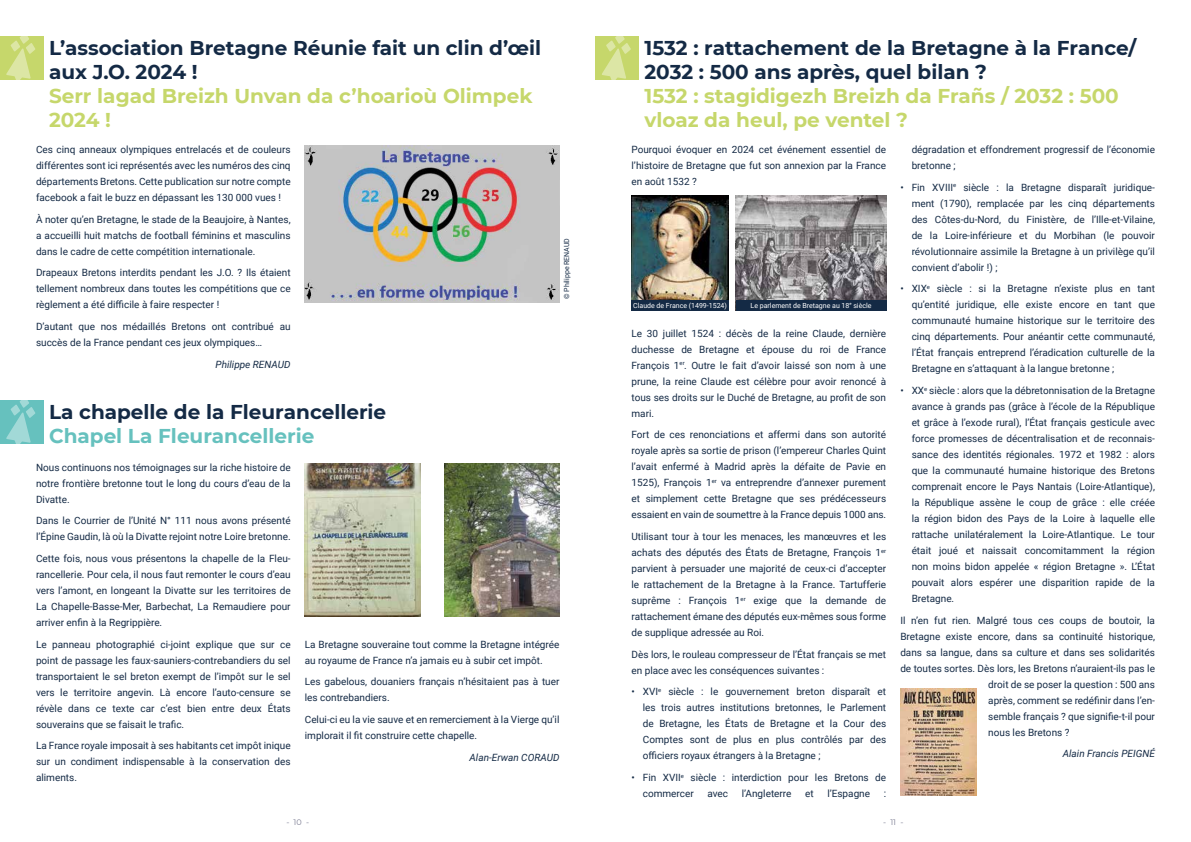
<style>
.page{position:relative;width:1191px;height:842px;background:#fff}
.page>*{position:absolute;margin:0;border:0;box-sizing:border-box;transform-origin:0 0}
.t1{font:700 20px/24px "Montserrat";color:#142a45}
.t2{font:700 20px/24px "Montserrat";color:#c6d76b}
.t3{font:700 20px "Montserrat";color:#66c1be}
.t4{font:10px/16px "Roboto";color:#142a45;text-align:justify}
.t5{font:italic 10px "Roboto";color:#142a45}
.t6{font:8px "Montserrat";color:#7a7b91}
.t7{font:7px "Roboto";color:#fff}
.t8{font:7px "Roboto";color:#142a45}
</style>
<div class="page">
<div style="left:0;top:36px;width:43px;height:43px;background:#c6d76b"></div>
<div style="left:0;top:400px;width:43px;height:43px;background:#66c1be"></div>
<svg style="left:6px;top:36px;width:29px;height:44px"></svg>
<svg style="left:6px;top:400px;width:29px;height:44px"></svg>
<div style="left:595px;top:36px;width:44px;height:43px;background:#c6d76b"></div>
<svg style="left:601px;top:36px;width:30px;height:44px"></svg>
<img style="left:305px;top:146px;width:254px;height:156px">
<img style="left:631px;top:196px;width:97px;height:104px">
<img style="left:736px;top:196px;width:150px;height:104px">
<img style="left:900px;top:688px;width:77px;height:108px">
<img style="left:305px;top:463px;width:115px;height:154px">
<img style="left:444px;top:463px;width:115px;height:154px">
<div style="left:631px;top:300px;width:97px;height:10px;background:#142a45"></div>
<div style="left:736px;top:300px;width:150px;height:10px;background:#142a45"></div>
<h1 class="t1" style="left:49px;top:35px;width:493px">L’association Bretagne Réunie fait un clin d’œil aux J.O. 2024 !</h1>
<h1 class="t2" style="left:49px;top:83px;width:485px">Serr lagad Breizh Unvan da c’hoarioù Olimpek<br>2024 !</h1>
<p class="t4" style="left:36px;top:141px;width:256px">Ces cinq anneaux olympiques entrelacés et de couleurs différentes sont ici représentés avec les numéros des cinq départements Bretons. Cette publication sur notre compte facebook a fait le buzz en dépassant les 130 000 vues !</p>
<p class="t4" style="left:36px;top:211px;width:256px">À noter qu’en Bretagne, le stade de la Beaujoire, à Nantes, a accueilli huit matchs de football féminins et masculins dans le cadre de cette compétition internationale.</p>
<p class="t4" style="left:36px;top:264px;width:256px">Drapeaux Bretons interdits pendant les J.O. ? Ils étaient tellement nombreux dans toutes les compétitions que ce règlement a été difficile à faire respecter !</p>
<p class="t4" style="left:36px;top:318px;width:256px">D’autant que nos médaillés Bretons ont contribué au succès de la France pendant ces jeux olympiques…</p>
<p class="t5" style="left:215px;top:357px;width:77px">Philippe RENAUD</p>
<h1 class="t1" style="left:49px;top:399px;width:339px">La chapelle de la Fleurancellerie</h1>
<h1 class="t3" style="left:49px;top:422px;width:267px">Chapel La Fleurancellerie</h1>
<p class="t8" style="left:562px;top:299px;width:62px;rotate:-90deg">© Philippe RENAUD</p>
<p class="t4" style="left:36px;top:459px;width:256px">Nous continuons nos témoignages sur la riche histoire de notre frontière bretonne tout le long du cours d’eau de la Divatte.</p>
<p class="t4" style="left:36px;top:512px;width:256px">Dans le Courrier de l’Unité N° 111 nous avons présenté l’Épine Gaudin, là où la Divatte rejoint notre Loire bretonne.</p>
<p class="t4" style="left:36px;top:550px;width:256px">Cette fois, nous vous présentons la chapelle de la Fleu&shy;rancellerie. Pour cela, il nous faut remonter le cours d’eau vers l’amont, en longeant la Divatte sur les territoires de La Chapelle-Basse-Mer, Barbechat, La Remaudiere pour arriver enfin à la Regrippière.</p>
<p class="t4" style="left:36px;top:636px;width:256px">Le panneau photographié ci-joint explique que sur ce point de passage les faux-sauniers-contrebandiers du sel transportaient le sel breton exempt de l’impôt sur le sel vers le territoire angevin. Là encore l’auto-censure se révèle dans ce texte car c’est bien entre deux États souverains que se faisait le trafic.</p>
<p class="t4" style="left:36px;top:737px;width:256px">La France royale imposait à ses habitants cet impôt inique sur un condiment indispensable à la conservation des aliments.</p>
<p class="t4" style="left:305px;top:636px;width:256px">La Bretagne souveraine tout comme la Bretagne intégrée au royaume de France n’a jamais eu à subir cet impôt.</p>
<p class="t4" style="left:305px;top:673px;width:256px">Les gabelous, douaniers français n’hésitaient pas à tuer les contrebandiers.</p>
<p class="t4" style="left:305px;top:711px;width:256px">Celui-ci eu la vie sauve et en remerciement à la Vierge qu’il implorait il fit construire cette chapelle.</p>
<p class="t5" style="left:469px;top:750px;width:91px">Alan-Erwan CORAUD</p>
<h1 class="t1" style="left:644px;top:35px;width:493px">1532 : rattachement de la Bretagne à la France/<br>2032 : 500 ans après, quel bilan ?</h1>
<h1 class="t2" style="left:644px;top:83px;width:476px">1532 : stagidigezh Breizh da Frañs / 2032 : 500 vloaz da heul, pe ventel ?</h1>
<p class="t4" style="left:631px;top:141px;width:256px">Pourquoi évoquer en 2024 cet événement essentiel de l’histoire de Bretagne que fut son annexion par la France en août 1532 ?</p>
<p class="t4" style="left:911px;top:141px;width:245px">dégradation et effondrement progressif de l’économie bretonne ;</p>
<p class="t4" style="left:911px;top:179px;width:245px;text-indent:-11px">• Fin XVIII<sup>e</sup> siècle : la Bretagne disparaît juridique&shy;ment (1790), remplacée par les cinq départements des Côtes-du-Nord, du Finistère, de l’Ille-et-Vilaine, de la Loire-inférieure et du Morbihan (le pouvoir révolutionnaire assimile la Bretagne à un privilège qu’il convient d’abolir !) ;</p>
<p class="t4" style="left:911px;top:280px;width:245px;text-indent:-11px">• XIX<sup>e</sup> siècle : si la Bretagne n’existe plus en tant qu’entité juridique, elle existe encore en tant que communauté humaine historique sur le territoire des cinq départements. Pour anéantir cette communauté, l’État français entreprend l’éradication culturelle de la Bretagne en s’attaquant à la langue bretonne ;</p>
<p class="t4" style="left:911px;top:382px;width:245px;text-indent:-11px">• XX<sup>e</sup> siècle : alors que la débretonnisation de la Bretagne avance à grands pas (grâce à l’école de la République et grâce à l’exode rural), l’État français gesticule avec force promesses de décentralisation et de reconnais&shy;sance des identités régionales. 1972 et 1982 : alors que la communauté humaine historique des Bretons comprenait encore le Pays Nantais (Loire-Atlantique), la République assène le coup de grâce : elle créée la région bidon des Pays de la Loire à laquelle elle rattache unilatéralement la Loire-Atlantique. Le tour était joué et naissait concomitamment la région non moins bidon appelée « région Bretagne ». L’État pouvait alors espérer une disparition rapide de la Bretagne.</p>
<p class="t4" style="left:900px;top:612px;width:256px">Il n’en fut rien. Malgré tous ces coups de boutoir, la</p>
<p class="t4" style="left:900px;top:628px;width:256px">Bretagne existe encore, dans sa continuité historique,</p>
<p class="t4" style="left:900px;top:644px;width:256px">dans sa langue, dans sa culture et dans ses solidarités</p>
<p class="t4" style="left:900px;top:660px;width:256px">de toutes sortes. Dès lors, les Bretons n’auraient-ils pas le</p>
<p class="t4" style="left:988px;top:676px;width:168px">droit de se poser la question : 500 ans</p>
<p class="t4" style="left:988px;top:692px;width:168px">après, comment se redéfinir dans l’en-</p>
<p class="t4" style="left:988px;top:708px;width:168px">semble français ? que signifie-t-il pour</p>
<p class="t4" style="left:988px;top:724px;width:83px">nous les Bretons ?</p>
<p class="t5" style="left:1062px;top:747px;width:94px">Alain Francis PEIGNÉ</p>
<p class="t7" style="left:633px;top:300px;width:95px">Claude de France (1499-1524)</p>
<p class="t7" style="left:750px;top:300px;width:122px">Le parlement de Bretagne au 18<sup>e</sup> siècle</p>
<p class="t4" style="left:631px;top:325px;width:256px">Le 30 juillet 1524 : décès de la reine Claude, dernière duchesse de Bretagne et épouse du roi de France François 1<sup>er</sup>. Outre le fait d’avoir laissé son nom à une prune, la reine Claude est célèbre pour avoir renoncé à tous ses droits sur le Duché de Bretagne, au profit de son mari.</p>
<p class="t4" style="left:631px;top:426px;width:256px">Fort de ces renonciations et affermi dans son autorité royale après sa sortie de prison (l’empereur Charles Quint l’avait enfermé à Madrid après la défaite de Pavie en 1525), François 1<sup>er</sup> va entreprendre d’annexer purement et simplement cette Bretagne que ses prédécesseurs essaient en vain de soumettre à la France depuis 1000 ans.</p>
<p class="t4" style="left:631px;top:528px;width:256px">Utilisant tour à tour les menaces, les manœuvres et les achats des députés des États de Bretagne, François 1<sup>er </sup>parvient à persuader une majorité de ceux-ci d’accepter le rattachement de la Bretagne à la France. Tartufferie suprême : François 1<sup>er</sup> exige que la demande de rattachement émane des députés eux-mêmes sous forme de supplique adressée au Roi.</p>
<p class="t4" style="left:631px;top:646px;width:256px">Dès lors, le rouleau compresseur de l’État français se met en place avec les conséquences suivantes :</p>
<p class="t4" style="left:643px;top:683px;width:245px;text-indent:-11px">• XVI<sup>e</sup> siècle : le gouvernement breton disparaît et les trois autres institutions bretonnes, le Parlement de Bretagne, les États de Bretagne et la Cour des Comptes sont de plus en plus contrôlés par des officiers royaux étrangers à la Bretagne ;</p>
<p class="t4" style="left:643px;top:769px;width:245px;text-indent:-11px">• Fin XVII<sup>e</sup> siècle : interdiction pour les Bretons de commercer</p>
<p class="t4" style="left:707px;top:785px;width:22px">avec</p>
<p class="t4" style="left:742px;top:785px;width:51px">l’Angleterre</p>
<p class="t4" style="left:805px;top:785px;width:10px">et</p>
<p class="t4" style="left:827px;top:785px;width:44px">l’Espagne</p>
<p class="t4" style="left:883px;top:785px;width:4px">:</p>
<p class="t6" style="left:286px;top:816px;width:24px">- 10 -</p>
<p class="t6" style="left:883px;top:816px;width:22px">- 11 -</p>
</div>
